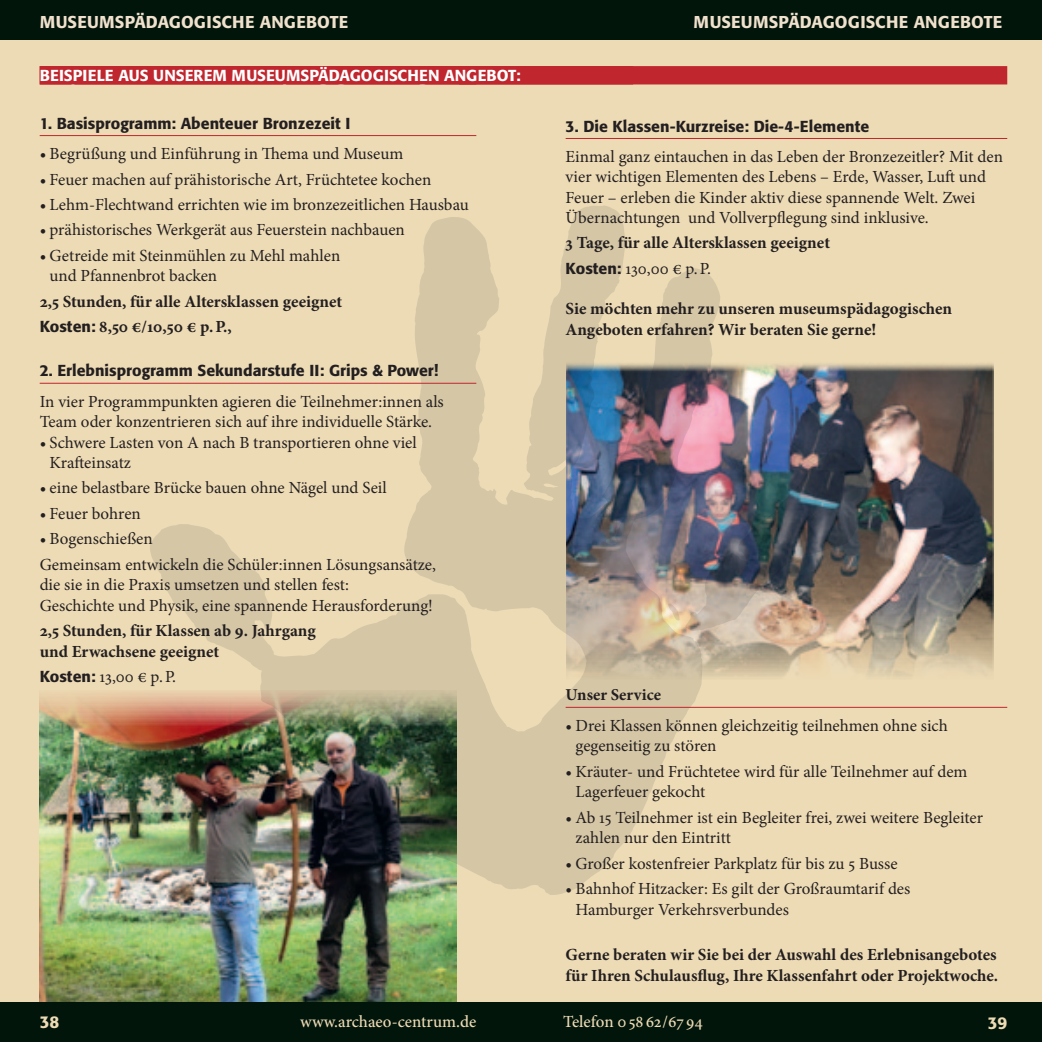
<style>
.page{position:relative;width:1042px;height:1042px;background:#fff}
.page>*{position:absolute;margin:0;border:0;box-sizing:border-box;transform-origin:0 0}
.t1{font:16.97px/20.5px "Minion Pro";letter-spacing:-.005em;color:#231f20}
.t2{font:700 16.97px/25.4px "Minion Pro";color:#231f20}
.t3{font:500 16.97px "Formata BQ";letter-spacing:.01em;color:#f0e1cd}
.t4{font:500 16.97px "Minion Pro";color:#eddbb5}
.t5{font:500 16.97px "Formata BQ";color:#eddbb5}
.t6{font:700 16.62px "Minion Pro";letter-spacing:.005em;color:#231f20}
.t7{font:500 15.75px "Formata BQ";color:#231f20}
.t8{font:500 15.75px "Formata BQ";color:#fff}
.s1{font-family:"Formata BQ";font-weight:500;font-size:15.75px}
.s2{font-weight:400}
</style>
<div class="page">
<div style="left:0;top:30px;width:1042px;height:984px;background:#eddbb5"></div>
<img style="left:869px;top:363px;width:124px;height:314px">
<img style="left:40px;top:692px;width:416px;height:310px">
<div style="left:0;top:0;width:1042px;height:40px;background:#01150a"></div>
<div style="left:0;top:1002px;width:1042px;height:40px;background:#01150a"></div>
<img style="left:148px;top:205px;width:721px;height:690px">
<div style="left:459px;top:66px;width:548px;height:18px;background:#c0262d"></div>
<hr style="left:40px;top:135px;width:436px;height:1px;background:#c0262d">
<hr style="left:40px;top:383px;width:436px;height:1px;background:#c0262d">
<hr style="left:566px;top:138px;width:441px;height:1px;background:#c0262d">
<hr style="left:566px;top:707px;width:441px;height:1px;background:#c0262d">
<div style="left:40px;top:66px;width:593px;height:18px;background:#c0262d"></div>
<p class="t3" style="left:40px;top:11px;width:310px">Museumspädagogische Angebote</p>
<p class="t8" style="left:40px;top:66px;width:482px">Beispiele aus unserem museumspädagogischen Angebot:</p>
<p class="t8" style="left:71px;top:66px;width:396px">piele aus unser m useumspädagogischen Angebot:</p>
<p class="t7" style="left:40px;top:113px;width:310px">1. Basisprogramm: Abenteuer Bronzezeit I</p>
<p class="t1" style="left:40px;top:143px;width:365px">• Begrüßung und Einführung in Thema und Museum</p>
<p class="t1" style="left:40px;top:169px;width:393px">• Feuer machen auf prähistorische Art, Früchtetee kochen</p>
<p class="t1" style="left:40px;top:194px;width:431px">• Lehm-Flechtwand errichten wie im bronzezeitlichen Hausbau</p>
<p class="t1" style="left:40px;top:220px;width:367px">• prähistorisches Werkgerät aus Feuerstein nachbauen</p>
<p class="t1" style="left:50px;top:245px;width:292px;text-indent:-10px">• Getreide mit Steinmühlen zu Mehl mahlen und Pfannenbrot backen</p>
<p class="t2" style="left:40px;top:288px;width:304px">2,5 Stunden, für alle Altersklassen geeignet<br><span class="s1">Kosten:</span> 8,50 €/10,50 € p.P.,</p>
<p class="t7" style="left:40px;top:361px;width:400px">2. Erlebnisprogramm Sekundarstufe II : Grips &amp; Power!</p>
<p class="t1" style="left:40px;top:391px;width:406px">In vier Programmpunkten agieren die Teilnehmer:innen als<br>Team oder konzentrieren sich auf ihre individuelle Stärke.</p>
<p class="t1" style="left:50px;top:432px;width:369px;text-indent:-10px">• Schwere Lasten von A nach B transportieren ohne viel<br>Krafteinsatz</p>
<p class="t1" style="left:40px;top:478px;width:349px">• eine belastbare Brücke bauen ohne Nägel und Seil</p>
<p class="t1" style="left:40px;top:503px;width:103px">• Feuer bohren</p>
<p class="t1" style="left:40px;top:526px;width:398px;line-height:25.4px">• Bogenschießen<br>Gemeinsam entwickeln die Schüler:innen Lösungsansätze,</p>
<p class="t1" style="left:40px;top:574px;width:395px">die sie in die Praxis umsetzen und stellen fest:<br>Geschichte und Physik, eine spannende Herausforderung!</p>
<p class="t2" style="left:40px;top:620px;width:277px;line-height:20.5px">2,5 Stunden, für Klassen ab 9. Jahrgang und Erwachsene geeignet</p>
<p class="t1" style="left:40px;top:666px;width:138px"><span class="s1">Kosten:</span> 13,00 € p.P.</p>
<p class="t3" style="left:693px;top:11px;width:310px">Museumspädagogische Angebote</p>
<p class="t7" style="left:566px;top:116px;width:305px">3. Die Klassen-Kurzreise: Die-4-Elemente</p>
<p class="t1" style="left:566px;top:146px;width:439px">Einmal ganz eintauchen in das Leben der Bronzezeitler? Mit den vier wichtigen Elementen des Lebens – Erde, Wasser, Luft und Feuer – erleben die Kinder aktiv diese spannende Welt. Zwei Übernachtungen und Vollverpflegung sind inklusive.</p>
<p class="t2" style="left:566px;top:230px;width:266px">3 Tage, für alle Altersklassen geeignet<br><span class="s1">Kosten:</span> <span class="s2">130,00 € p.P.</span></p>
<p class="t2" style="left:566px;top:299px;width:388px;line-height:20.3px">Sie möchten mehr zu unseren museumspädagogischen<br>Angeboten erfahren? Wir beraten Sie gerne!</p>
<p class="t6" style="left:566px;top:683px;width:97px">Unser Service</p>
<p class="t1" style="left:575px;top:715px;width:374px;text-indent:-10px">• Drei Klassen können gleichzeitig teilnehmen ohne sich gegenseitig zu stören</p>
<p class="t1" style="left:575px;top:761px;width:393px;text-indent:-10px">• Kräuter- und Früchtetee wird für alle Teilnehmer auf dem<br>Lagerfeuer gekocht</p>
<p class="t1" style="left:575px;top:807px;width:409px;text-indent:-10px">• Ab 15 Teilnehmer ist ein Begleiter frei, zwei weitere Begleiter zahlen nur den Eintritt</p>
<p class="t1" style="left:566px;top:853px;width:333px">• Großer kostenfreier Parkplatz für bis zu 5 Busse</p>
<p class="t1" style="left:575px;top:878px;width:336px;text-indent:-10px">• Bahnhof Hitzacker: Es gilt der Großraumtarif des<br>Hamburger Verkehrsverbundes</p>
<p class="t2" style="left:566px;top:944px;width:434px;line-height:20.3px">Gerne beraten wir Sie bei der Auswahl des Erlebnisangebotes für Ihren Schulausflug, Ihre Klassenfahrt oder Projektwoche.</p>
<p class="t5" style="left:40px;top:1011px;width:21px">38</p>
<p class="t4" style="left:300px;top:1010px;width:177px">www.archaeo-centrum.de</p>
<p class="t4" style="left:563px;top:1010px;width:141px">Telefon 05862/67 94</p>
<p class="t5" style="left:988px;top:1013px;width:21px">39</p>
</div>
